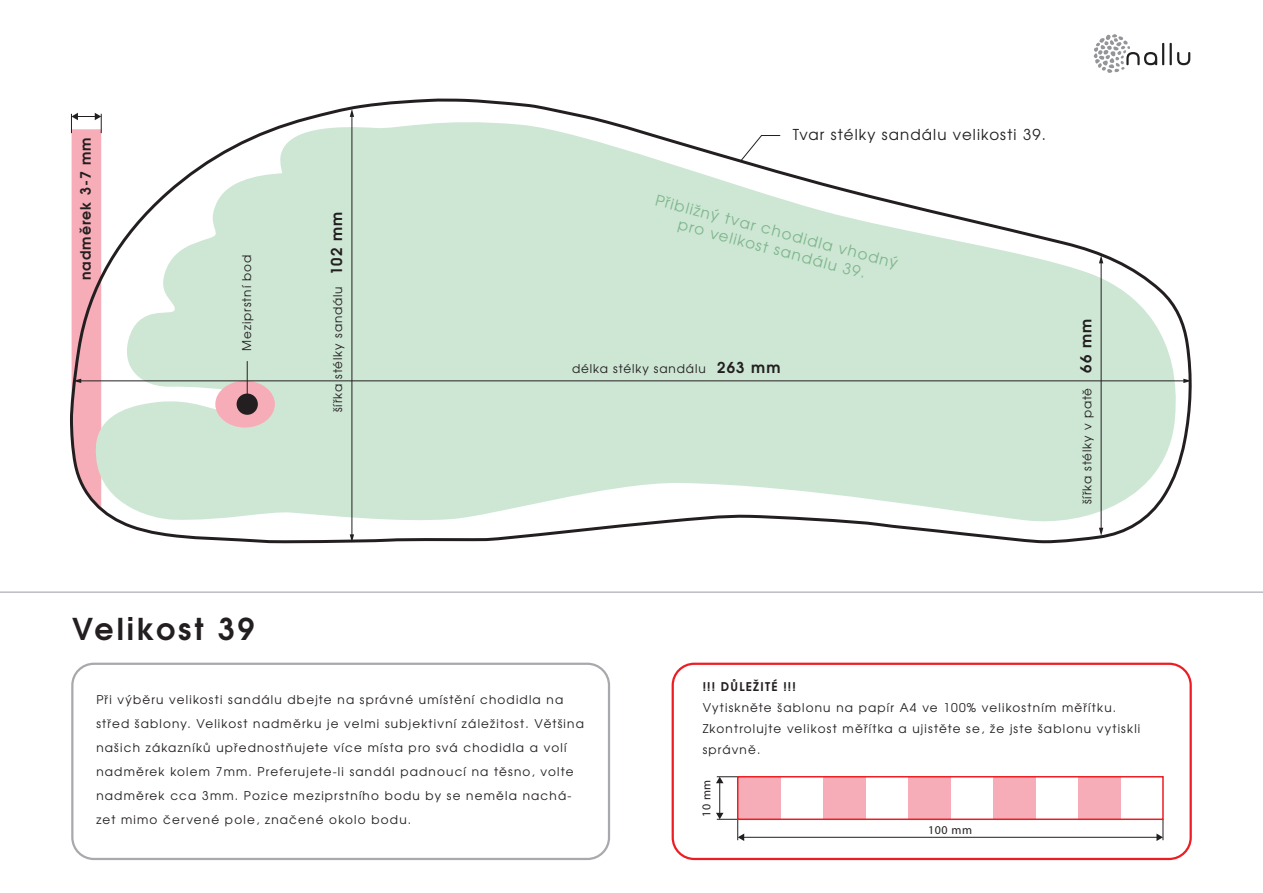
<style>
.page{position:relative;width:1263px;height:893px;background:#fff}
.page>*{position:absolute;margin:0;border:0;box-sizing:border-box;transform-origin:0 0}
.t1{font:700 30px "Te X Gyre Adventor";letter-spacing:.1em;color:#231f20}
.t2{font:15px/18px "Te X Gyre Adventor";color:#7fb68d;text-align:center}
.t3{font:15px "Te X Gyre Adventor";letter-spacing:.075em;color:#231f20}
.t4{font:700 14.25px "Te X Gyre Adventor";letter-spacing:.075em;color:#231f20}
.t5{font:12px/24px "Te X Gyre Adventor";letter-spacing:.1em;color:#231f20}
.t6{font:12px "Te X Gyre Adventor";letter-spacing:.075em;color:#231f20}
.t7{font:700 12px "Te X Gyre Adventor";letter-spacing:.1em;color:#231f20}
.t8{font:12px "Myriad Pro";letter-spacing:.05em;color:#231f20}
.s1{font-weight:700;font-size:15px}
</style>
<div class="page">
<svg style="left:1094px;top:34px;width:96px;height:39px"></svg>
<hr style="left:0;top:591px;width:1263px;height:2px;background:#bcbdc0">
<div style="left:71px;top:663px;width:539px;height:197px;border:2px solid #a8a9ad;border-radius:21px"></div>
<div style="left:672px;top:663px;width:520px;height:197px;border:2px solid #ee1d23;border-radius:21px"></div>
<div style="left:738px;top:777px;width:42px;height:42px;background:#f7adb8"></div>
<div style="left:823px;top:777px;width:42px;height:42px;background:#f7adb8"></div>
<div style="left:908px;top:777px;width:42px;height:42px;background:#f7adb8"></div>
<div style="left:993px;top:777px;width:42px;height:42px;background:#f7adb8"></div>
<div style="left:1078px;top:777px;width:42px;height:42px;background:#f7adb8"></div>
<div style="left:737px;top:776px;width:427px;height:44px;border:2px solid #ee1d23"></div>
<hr style="left:719px;top:782px;width:1px;height:32px;background:#231f20">
<svg style="left:716px;top:776px;width:22px;height:7px"></svg>
<hr style="left:743px;top:837px;width:414px;height:1px;background:#231f20">
<svg style="left:716px;top:813px;width:28px;height:28px"></svg>
<svg style="left:1156px;top:819px;width:7px;height:22px"></svg>
<svg style="left:77px;top:98px;width:1115px;height:446px"></svg>
<div style="left:237px;top:394px;width:21px;height:21px;background:#231f20;border-radius:50%"></div>
<hr style="left:247px;top:361px;width:1px;height:43px;background:#231f20">
<hr style="left:80px;top:380px;width:1105px;height:1px;background:#231f20">
<svg style="left:1183px;top:379px;width:8px;height:4px"></svg>
<svg style="left:70px;top:113px;width:32px;height:397px;background:#e8afb7"></svg>
<hr style="left:1101px;top:262px;width:1px;height:267px;background:#231f20">
<svg style="left:1099px;top:255px;width:4px;height:8px"></svg>
<svg style="left:1099px;top:528px;width:4px;height:8px"></svg>
<hr style="left:351px;top:115px;width:1px;height:421px;background:#231f20">
<svg style="left:350px;top:109px;width:4px;height:8px"></svg>
<svg style="left:350px;top:534px;width:4px;height:8px"></svg>
<p class="t4" style="left:73px;top:280px;width:145px;rotate:-90deg">nadměrek 3-7 mm</p>
<p class="t6" style="left:237px;top:351px;width:98px;rotate:-90deg">Meziprstní bod</p>
<p class="t6" style="left:328px;top:412px;width:202px;rotate:-90deg">šířka stélky sandálu <span class="s1">102 mm</span></p>
<h1 class="t1" style="left:72px;top:603px;width:184px">Velikost 39</h1>
<p class="t3" style="left:793px;top:123px;width:255px">Tvar stélky sandálu velikosti 39.</p>
<p class="t2" style="left:659px;top:189px;width:251px;rotate:15deg">Přibližný tvar chodidla vhodný pro velikost sandálu 39.</p>
<p class="t6" style="left:572px;top:359px;width:210px">délka stélky sandálu <span class="s1">263 mm</span></p>
<p class="t6" style="left:1078px;top:504px;width:187px;rotate:-90deg">šířka stélky v patě <span class="s1">66 mm</span></p>
<p class="t5" style="left:96px;top:686px;width:489px">Při výběru velikosti sandálu dbejte na správné umístění chodidla na střed šablony. Velikost nadměrku je velmi subjektivní záležitost. Většina našich zákazníků upřednostňujete více místa pro svá chodidla a volí nadměrek kolem 7mm. Preferujete-li sandál padnoucí na těsno, volte nadměrek cca 3mm. Pozice meziprstního bodu by se neměla nachá&shy;zet mimo červené pole, značené okolo bodu.</p>
<p class="t7" style="left:703px;top:677px;width:95px">!!! DŮLEŽITÉ !!!</p>
<p class="t5" style="left:703px;top:697px;width:439px;line-height:21px">Vytiskněte šablonu na papír A4 ve 100% velikostním měřítku.<br>Zkontrolujte velikost měřítka a ujistěte se, že jste šablonu vytiskli správně.</p>
<p class="t8" style="left:699px;top:817px;width:39px;rotate:-90deg">10 mm</p>
<p class="t8" style="left:928px;top:822px;width:46px">100 mm</p>
</div>
